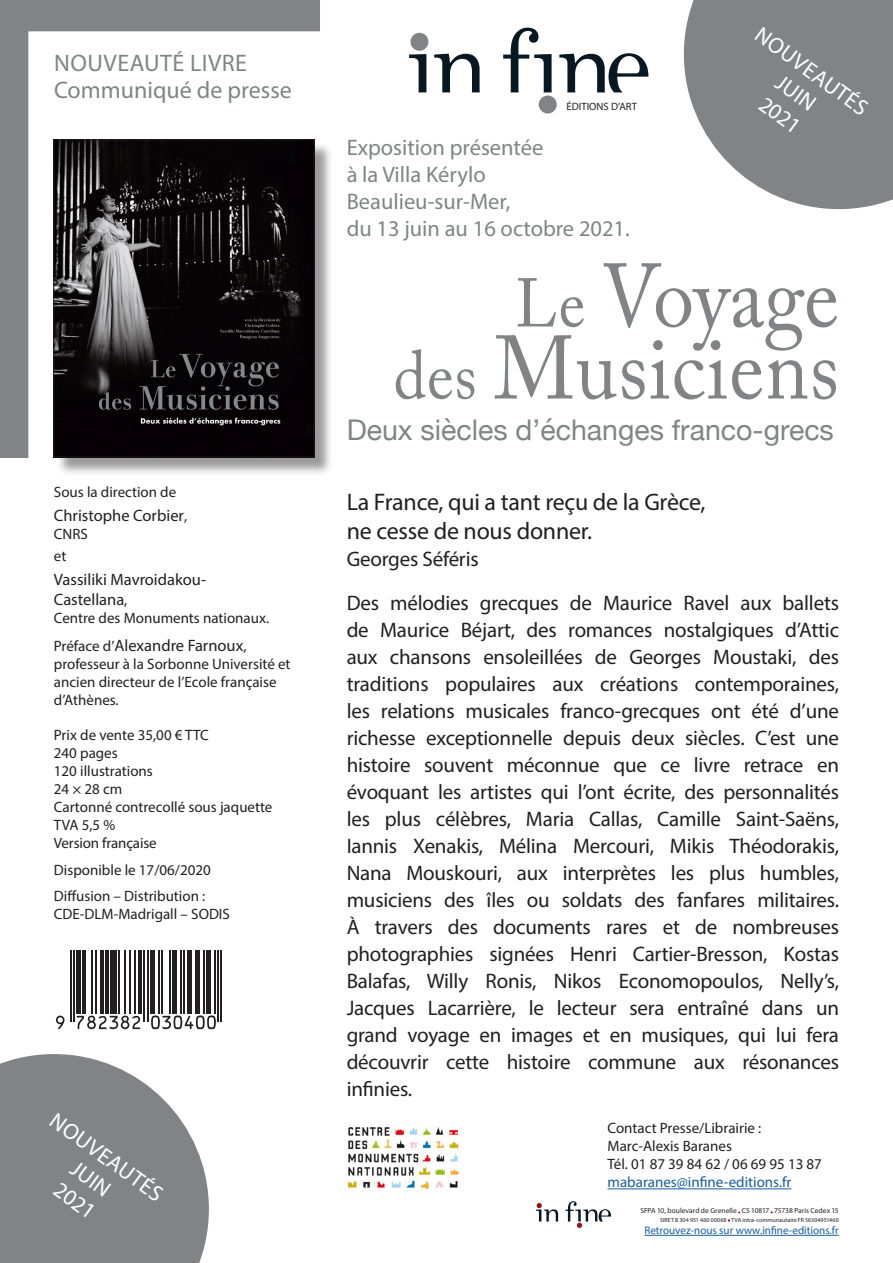
<style>
.page{position:relative;width:893px;height:1263px;background:#fff}
.page>*{position:absolute;margin:0;border:0;box-sizing:border-box;transform-origin:0 0}
.t1{font:89.1px "Adobe Caslon Pro";letter-spacing:.01em;color:#818486;scale:.93 1}
.t2{font:28.5px "Helvetica Neue";color:#818486}
.t3{font:24px "Myriad Pro";letter-spacing:-.01em;color:#231f20}
.t4{font:24px "Myriad Pro";color:#818486}
.t5{font:24px "Myriad Pro";letter-spacing:.02em;color:#818486}
.t6{font:22.5px "Myriad Pro";color:#818486}
.t7{font:22.5px "Myriad Pro";color:#fff}
.t8{font:21px/27px "Myriad Pro";letter-spacing:-.01em;color:#231f20;text-align:justify}
.t9{font:16.5px/19.8px "Myriad Pro";color:#231f20}
.t10{font:15px/18px "Myriad Pro";color:#231f20}
.t11{font:15px "Myriad Pro";color:#175d9e}
.t12{font:11.1px "Myriad Pro";color:#175d9e}
.t13{font:10.65px "Myriad Pro";color:#231f20}
.t14{font:7.35px "Myriad Pro";letter-spacing:.005em;color:#231f20}
.t15{font:6px "Myriad Pro";letter-spacing:.005em;color:#231f20}
.s1{font-size:15px}
.s2{font-size:68.1px}
</style>
<div class="page">
<svg style="left:684px;top:0;width:209px;height:209px;background:#909395"></svg>
<svg style="left:0;top:1054px;width:209px;height:209px;background:#919395"></svg>
<svg style="left:409px;top:28px;width:239px;height:64px"></svg>
<div style="left:411px;top:34px;width:17px;height:16px;background:#818486;border-radius:50%"></div>
<div style="left:410px;top:33px;width:18px;height:18px;border:2px solid #818486;border-radius:50%"></div>
<div style="left:539px;top:96px;width:17px;height:17px;background:#818486;border-radius:50%"></div>
<div style="left:539px;top:96px;width:18px;height:18px;border:2px solid #818486;border-radius:50%"></div>
<svg style="left:56px;top:1016px;width:9px;height:13px"></svg>
<hr style="left:70px;top:951px;width:2px;height:70px;background:#231f20">
<hr style="left:73px;top:951px;width:2px;height:70px;background:#231f20">
<div style="left:76px;top:951px;width:5px;height:62px;background:#231f20"></div>
<hr style="left:83px;top:951px;width:3px;height:62px;background:#231f20">
<hr style="left:91px;top:951px;width:1px;height:62px;background:#231f20">
<hr style="left:96px;top:951px;width:1px;height:62px;background:#231f20">
<hr style="left:100px;top:951px;width:4px;height:62px;background:#231f20">
<hr style="left:105px;top:951px;width:3px;height:62px;background:#231f20">
<div style="left:110px;top:951px;width:6px;height:62px;background:#231f20"></div>
<hr style="left:118px;top:951px;width:2px;height:62px;background:#231f20">
<hr style="left:124px;top:951px;width:2px;height:62px;background:#231f20">
<hr style="left:129px;top:951px;width:2px;height:62px;background:#231f20">
<svg style="left:77px;top:1015px;width:63px;height:14px"></svg>
<hr style="left:134px;top:951px;width:2px;height:62px;background:#231f20">
<hr style="left:139px;top:951px;width:3px;height:62px;background:#231f20">
<hr style="left:144px;top:951px;width:1px;height:70px;background:#231f20">
<hr style="left:147px;top:951px;width:1px;height:70px;background:#231f20">
<div style="left:150px;top:951px;width:5px;height:62px;background:#231f20"></div>
<hr style="left:158px;top:951px;width:1px;height:62px;background:#231f20">
<hr style="left:161px;top:951px;width:2px;height:62px;background:#231f20">
<hr style="left:169px;top:951px;width:2px;height:62px;background:#231f20">
<div style="left:172px;top:951px;width:5px;height:62px;background:#231f20"></div>
<hr style="left:180px;top:951px;width:2px;height:62px;background:#231f20">
<hr style="left:183px;top:951px;width:2px;height:62px;background:#231f20">
<hr style="left:187px;top:951px;width:4px;height:62px;background:#231f20">
<hr style="left:195px;top:951px;width:4px;height:62px;background:#231f20">
<hr style="left:203px;top:951px;width:1px;height:62px;background:#231f20">
<svg style="left:151px;top:1015px;width:65px;height:14px"></svg>
<div style="left:206px;top:951px;width:5px;height:62px;background:#231f20"></div>
<hr style="left:214px;top:951px;width:1px;height:62px;background:#231f20">
<hr style="left:217px;top:951px;width:2px;height:70px;background:#231f20">
<hr style="left:220px;top:951px;width:2px;height:70px;background:#231f20">
<svg style="left:536px;top:1201px;width:75px;height:27px"></svg>
<hr style="left:644px;top:1235px;width:195px;height:1px;background:#175d9e">
<svg style="left:0;top:0;width:320px;height:458px"></svg>
<img style="left:347px;top:1127px;width:112px;height:63px">
<hr style="left:608px;top:1188px;width:183px;height:1px;background:#175d9e">
<div style="left:56px;top:142px;width:277px;height:334px;background:#231f20;opacity:.45"></div>
<img style="left:56px;top:142px;width:256px;height:313px">
<div style="left:54px;top:140px;width:260px;height:317px;border:1px solid #231f20"></div>
<p class="t5" style="left:54px;top:48px;width:194px">NOUVEAUTÉ LIVRE</p>
<p class="t4" style="left:54px;top:75px;width:239px">Communiqué de presse</p>
<p class="t10" style="left:54px;top:483px;width:124px">Sous la direction de</p>
<p class="t9" style="left:54px;top:505px;width:135px">Christophe Corbier<span class="s1">,</span></p>
<p class="t10" style="left:54px;top:525px;width:36px">CNRS</p>
<p class="t10" style="left:54px;top:547px;width:14px">et</p>
<p class="t9" style="left:54px;top:570px;width:154px">Vassiliki Mavroidakou-<br>Castellana<span class="s1">,</span></p>
<p class="t10" style="left:54px;top:609px;width:217px">Centre des Monuments nationaux.</p>
<p class="t9" style="left:54px;top:636px;width:194px"><span class="s1">Préface d’</span>Alexandre Farnoux<span class="s1">,</span></p>
<p class="t10" style="left:54px;top:655px;width:238px">professeur à la Sorbonne Université et ancien directeur de l’Ecole française d’Athènes.</p>
<p class="t10" style="left:54px;top:726px;width:157px">Prix de vente 35,00 € TTC</p>
<p class="t10" style="left:54px;top:744px;width:65px">240 pages</p>
<p class="t10" style="left:54px;top:762px;width:100px">120 illustrations</p>
<p class="t10" style="left:54px;top:780px;width:70px">24 × 28 cm</p>
<p class="t10" style="left:54px;top:798px;width:220px">Cartonné contrecollé sous jaquette</p>
<p class="t10" style="left:54px;top:816px;width:63px">TVA 5,5 %</p>
<p class="t10" style="left:54px;top:834px;width:104px">Version française</p>
<p class="t10" style="left:54px;top:860px;width:158px">Disponible le 17/06/2020</p>
<p class="t10" style="left:54px;top:887px;width:153px">Diffusion – Distribution :</p>
<p class="t10" style="left:54px;top:905px;width:178px">CDE-DLM-Madrigall – SODIS</p>
<p class="t7" style="left:61px;top:1106px;width:135px;rotate:36deg">NOUVEAUTÉS</p>
<p class="t7" style="left:81px;top:1155px;width:45px;rotate:36deg">JUIN</p>
<p class="t7" style="left:64px;top:1176px;width:47px;rotate:36deg">2021</p>
<p class="t13" style="left:567px;top:100px;width:72px">ÉDITIONS D’ART</p>
<p class="t6" style="left:347px;top:134px;width:198px">Exposition présentée</p>
<p class="t6" style="left:347px;top:161px;width:141px">à la Villa Kérylo</p>
<p class="t6" style="left:347px;top:188px;width:165px">Beaulieu-sur-Mer,</p>
<p class="t6" style="left:347px;top:215px;width:285px">du 13 juin au 16 octobre 2021.</p>
<p class="t7" style="left:766px;top:21px;width:135px;rotate:36deg">NOUVEAUTÉS</p>
<p class="t7" style="left:786px;top:69px;width:45px;rotate:36deg">JUIN</p>
<p class="t7" style="left:770px;top:90px;width:47px;rotate:36deg">2021</p>
<p class="t1" style="left:515px;top:244px;width:350px"><span class="s2">Le</span> Voyage</p>
<p class="t1" style="left:393px;top:316px;width:481px"><span class="s2">des</span> Musiciens</p>
<p class="t2" style="left:347px;top:410px;width:489px">Deux siècles d’échanges franco-grecs</p>
<p class="t3" style="left:347px;top:487px;width:360px">La France, qui a tant reçu de la Grèce,</p>
<p class="t3" style="left:347px;top:516px;width:247px">ne cesse de nous donner.</p>
<p class="t8" style="left:347px;top:545px;width:134px">Georges Séféris</p>
<p class="t8" style="left:347px;top:589px;width:494px">Des mélodies grecques de Maurice Ravel aux ballets de Maurice Béjart, des romances nostalgiques d’Attic aux chansons ensoleillées de Georges Moustaki, des traditions populaires aux créations contemporaines, les relations musicales franco-grecques ont été d’une richesse exceptionnelle depuis deux siècles. C’est une histoire souvent méconnue que ce livre retrace en évoquant les artistes qui l’ont écrite, des personnalités les plus célèbres, Maria Callas, Camille Saint-Saëns, Iannis Xenakis, Mélina Mercouri, Mikis Théodorakis, Nana Mouskouri, aux interprètes les plus humbles, musiciens des îles ou soldats des fanfares militaires.<br>À travers des documents rares et de nombreuses photographies signées Henri Cartier-Bresson, Kostas Balafas, Willy Ronis, Nikos Economopoulos, Nelly’s, Jacques Lacarrière, le lecteur sera entraîné dans un grand voyage en images et en musiques, qui lui fera découvrir cette histoire commune aux résonances infinies.</p>
<p class="t10" style="left:608px;top:1119px;width:155px">Contact Presse/Librairie :</p>
<p class="t10" style="left:608px;top:1137px;width:126px">Marc-Alexis Baranes</p>
<p class="t10" style="left:608px;top:1155px;width:216px">Tél. 01 87 39 84 62 / 06 69 95 13 87</p>
<p class="t11" style="left:608px;top:1173px;width:185px">mabaranes@infine-editions.fr</p>
<p class="t14" style="left:640px;top:1206px;width:200px">SFPA 10, boulevard de Grenelle CS 10817 75738 Paris Cedex 15</p>
<p class="t15" style="left:660px;top:1216px;width:180px">SIRET B 304 951 460 00068 TVA intra-communautaire FR 56304951460</p>
<p class="t12" style="left:644px;top:1223px;width:196px">Retrouvez-nous sur www.infine-editions.fr</p>
</div>
